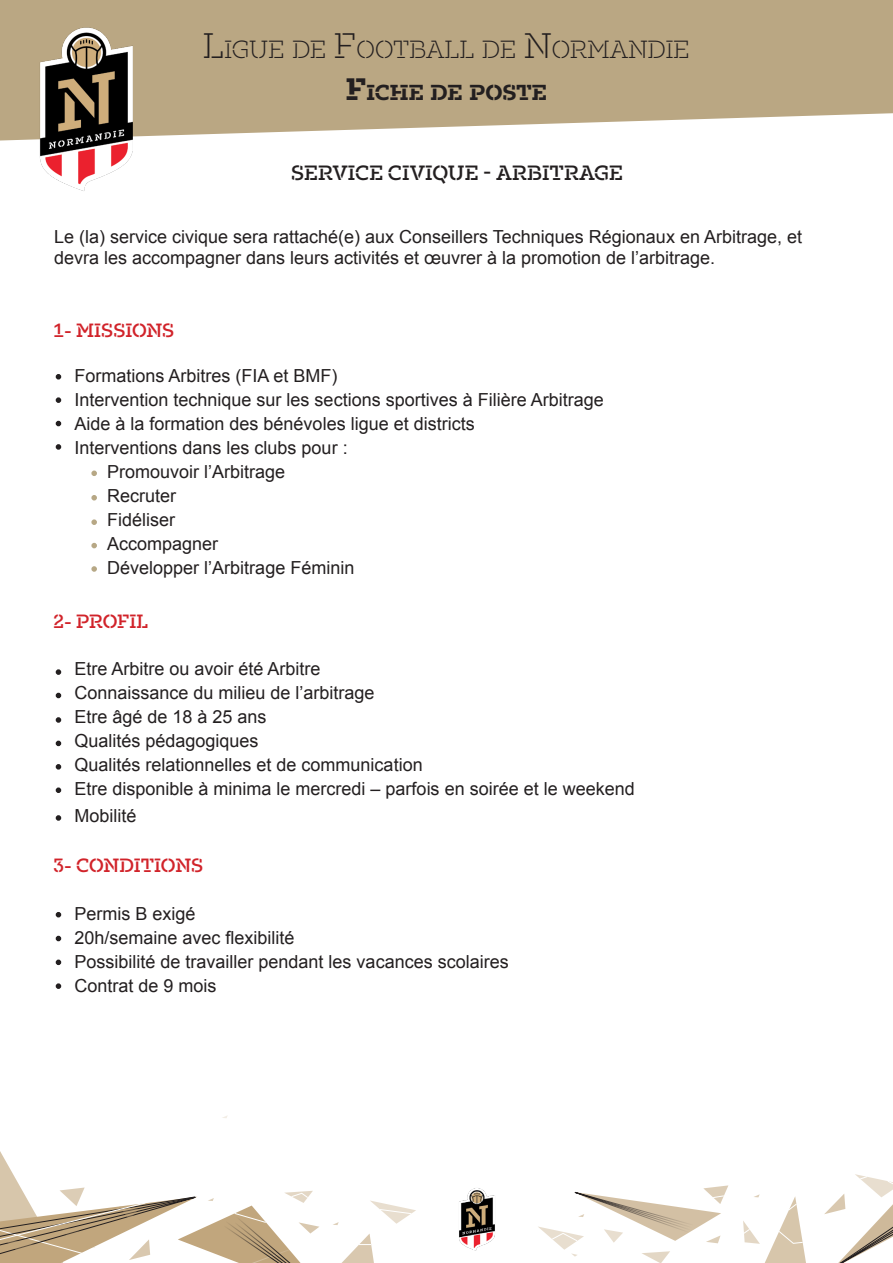
<style>
.page{position:relative;width:893px;height:1263px;background:#fff}
.page>*{position:absolute;margin:0;border:0;box-sizing:border-box;transform-origin:0 0}
.t1{font:300 25.2px "Fakt Slab Stencil Pro";letter-spacing:-.005em;color:#231f20}
.t2{font:700 22.05px "Fakt Slab Stencil Pro";letter-spacing:-.005em;color:#231f20}
.t3{font:500 21px "Fakt Slab Stencil Pro";color:#231f20}
.t4{font:500 19.5px "Fakt Slab Stencil Pro";letter-spacing:-.015em;color:#d1232a}
.t5{font:18px/21.6px "Arial";color:#231f20}
.s1{font-size:36px}
.s2{font-size:31.5px}
</style>
<div class="page">
<svg style="left:0;top:0;width:893px;height:141px;background:#c1b191"></svg>
<svg style="left:0;top:1151px;width:416px;height:112px"></svg>
<svg style="left:538px;top:1174px;width:355px;height:89px"></svg>
<img style="left:459px;top:1188px;width:36px;height:63px">
<img style="left:6px;top:0;width:143px;height:191px">
<svg style="left:56px;top:374px;width:5px;height:5px"></svg>
<svg style="left:56px;top:397px;width:5px;height:6px"></svg>
<svg style="left:56px;top:444px;width:5px;height:6px"></svg>
<svg style="left:56px;top:421px;width:5px;height:5px"></svg>
<svg style="left:91px;top:470px;width:6px;height:6px"></svg>
<svg style="left:91px;top:566px;width:6px;height:6px"></svg>
<svg style="left:91px;top:543px;width:6px;height:5px"></svg>
<svg style="left:91px;top:519px;width:6px;height:6px"></svg>
<svg style="left:91px;top:495px;width:6px;height:5px"></svg>
<svg style="left:56px;top:787px;width:5px;height:6px"></svg>
<svg style="left:56px;top:764px;width:5px;height:5px"></svg>
<svg style="left:56px;top:741px;width:5px;height:5px"></svg>
<svg style="left:56px;top:717px;width:5px;height:6px"></svg>
<svg style="left:56px;top:693px;width:5px;height:5px"></svg>
<svg style="left:56px;top:669px;width:5px;height:6px"></svg>
<svg style="left:56px;top:815px;width:5px;height:6px"></svg>
<svg style="left:56px;top:912px;width:5px;height:5px"></svg>
<svg style="left:56px;top:936px;width:5px;height:5px"></svg>
<svg style="left:56px;top:959px;width:5px;height:6px"></svg>
<svg style="left:56px;top:983px;width:5px;height:6px"></svg>
<p class="t1" style="left:203px;top:34px;width:488px"><span class="s1">L</span>IGUE DE <span class="s1">F</span>OOTBALL DE <span class="s1">N</span>ORMANDIE</p>
<p class="t2" style="left:346px;top:78px;width:203px"><span class="s2">F</span>ICHE DE POSTE</p>
<p class="t3" style="left:291px;top:159px;width:333px">SERVICE CIVIQUE - ARBITRAGE</p>
<p class="t5" style="left:54px;top:226px;width:750px">Le (la) service civique sera rattaché(e) aux Conseillers Techniques Régionaux en Arbitrage, et devra les accompagner dans leurs activités et œuvrer à la promotion de l’arbitrage.</p>
<p class="t4" style="left:53px;top:318px;width:123px">1- MISSIONS</p>
<p class="t5" style="left:75px;top:365px;width:265px">Formations Arbitres (FIA et BMF)</p>
<p class="t5" style="left:75px;top:389px;width:531px">Intervention technique sur les sections sportives à Filière Arbitrage</p>
<p class="t5" style="left:75px;top:413px;width:402px">Aide à la formation des bénévoles ligue et districts</p>
<p class="t5" style="left:75px;top:437px;width:275px">Interventions dans les clubs pour :</p>
<p class="t5" style="left:107px;top:461px;width:180px">Promouvoir l’Arbitrage</p>
<p class="t5" style="left:107px;top:485px;width:71px">Recruter</p>
<p class="t5" style="left:107px;top:509px;width:70px">Fidéliser</p>
<p class="t5" style="left:107px;top:533px;width:113px">Accompagner</p>
<p class="t5" style="left:107px;top:557px;width:249px">Développer l’Arbitrage Féminin</p>
<p class="t4" style="left:53px;top:609px;width:97px">2- PROFIL</p>
<p class="t5" style="left:75px;top:658px;width:248px">Etre Arbitre ou avoir été Arbitre</p>
<p class="t5" style="left:75px;top:682px;width:302px">Connaissance du milieu de l’arbitrage</p>
<p class="t5" style="left:75px;top:706px;width:194px">Etre âgé de 18 à 25 ans</p>
<p class="t5" style="left:75px;top:730px;width:186px">Qualités pédagogiques</p>
<p class="t5" style="left:75px;top:754px;width:350px">Qualités relationnelles et de communication</p>
<p class="t5" style="left:75px;top:778px;width:562px">Etre disponible à minima le mercredi – parfois en soirée et le weekend</p>
<p class="t5" style="left:75px;top:805px;width:64px">Mobilité</p>
<p class="t4" style="left:53px;top:854px;width:151px">3- CONDITIONS</p>
<p class="t5" style="left:75px;top:903px;width:123px">Permis B exigé</p>
<p class="t5" style="left:75px;top:927px;width:222px">20h/semaine avec flexibilité</p>
<p class="t5" style="left:75px;top:951px;width:436px">Possibilité de travailler pendant les vacances scolaires</p>
<p class="t5" style="left:75px;top:975px;width:144px">Contrat de 9 mois</p>
</div>
